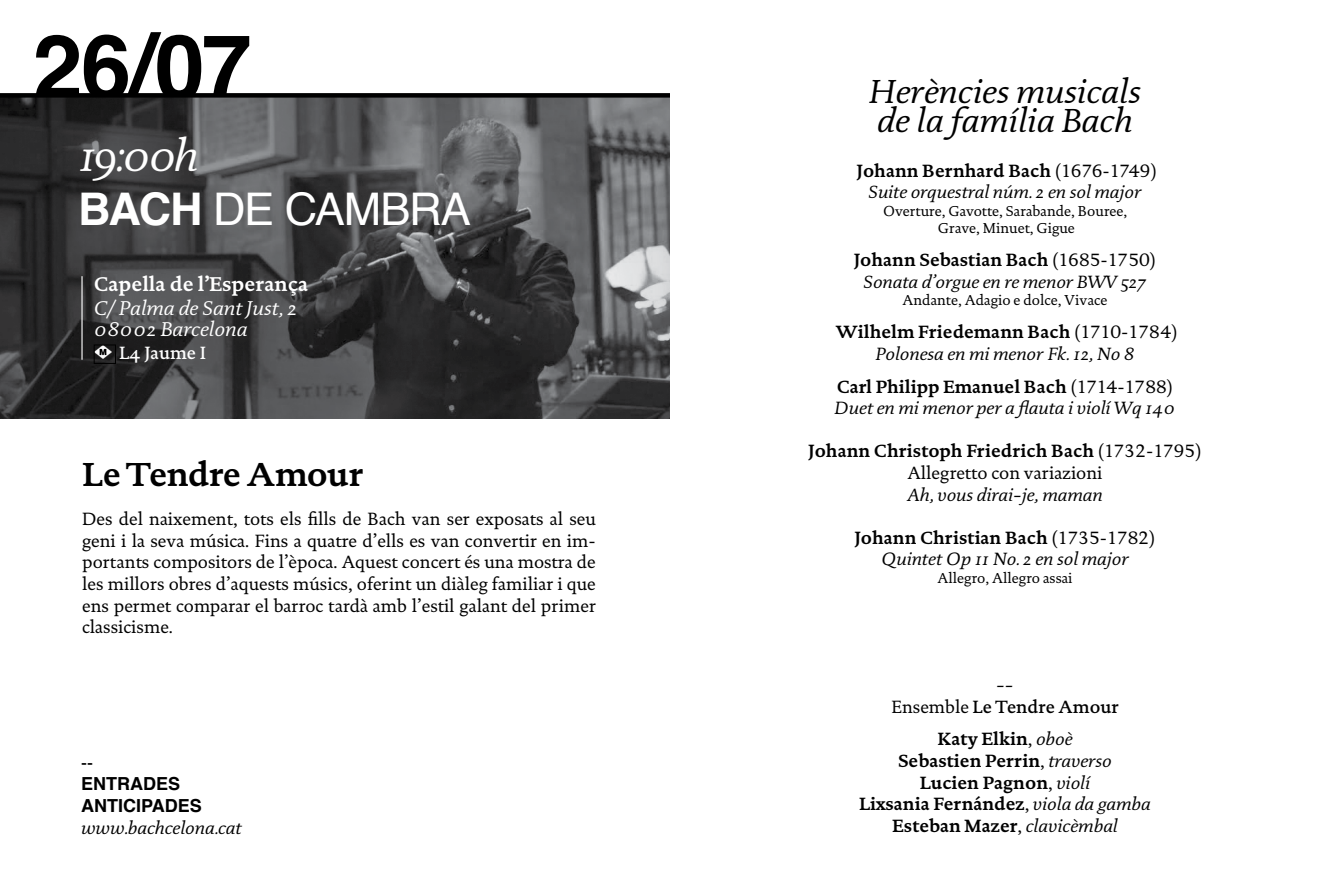
<style>
.page{position:relative;width:1340px;height:893px;background:#fff}
.page>*{position:absolute;margin:0;border:0;box-sizing:border-box;transform-origin:0 0}
.t1{font:700 90px "Helvetica";color:#000}
.t2{font:45px "Helvetica";letter-spacing:-.03em;color:#fff}
.t3{font:italic 45px "DTL Documenta SP Regular";color:#fff}
.t4{font:italic 33.75px/29.2px "DTL Documenta SP Regular";color:#000}
.t5{font:33.75px "DTL Documenta SP Bold";letter-spacing:-.015em;color:#000}
.t6{font:italic 20.25px/20.2px "DTL Documenta SP Regular";color:#fff}
.t7{font:20.25px "DTL Documenta SP Bold";color:#fff}
.t8{font:18px/21.6px "DTL Documenta SP Bold";color:#000;text-align:center}
.t9{font:18px/21.6px "DTL Documenta";color:#000;text-align:justify}
.t10{font:italic 18px "DTL Documenta SP Regular";color:#000}
.t11{font:18px "DTL Documenta SP Regular";color:#000}
.t12{font:700 18px "DTL Documenta SP Semi";color:#000}
.t13{font:700 18px/21.6px "Helvetica";color:#000}
.t14{font:700 18px "DTL Documenta SP Semi";color:#fff}
.t15{font:18px "Helvetica";color:#000}
.t16{font:14.62px/17.6px "DTL Documenta SP Regular";color:#000;text-align:center}
.s1{font-weight:700}
.s2{font-family:"DTL Documenta"}
.s3{font-family:"DTL Documenta SP Regular";font-weight:400}
.s4{font-family:"DTL Documenta SP Regular";font-style:italic}
</style>
<div class="page">
<img style="left:0;top:98px;width:670px;height:321px">
<hr style="left:81px;top:276px;width:2px;height:84px;background:#fff">
<img style="left:96px;top:347px;width:16px;height:12px">
<div style="left:94px;top:345px;width:21px;height:18px;border:1px solid #000"></div>
<div style="left:0;top:93px;width:670px;height:5px;background:#000"></div>
<h1 class="t1" style="left:33px;top:-5px;width:221px">26/07</h1>
<h2 class="t3" style="left:78px;top:128px;width:122px">19:00h</h2>
<h2 class="t2" style="left:78px;top:175px;width:394px"><span class="s1">BACH</span> DE CAMBRA</h2>
<p class="t7" style="left:94px;top:271px;width:216px">Capella de l’Esperança</p>
<p class="t6" style="left:94px;top:298px;width:205px">C/ Palma de Sant Just, 2<br>08002 Barcelona</p>
<p class="t14" style="left:119px;top:342px;width:88px">L4 Jaume I</p>
<h3 class="t5" style="left:82px;top:454px;width:282px">Le Tendre Amour</h3>
<p class="t9" style="left:82px;top:508px;width:515px">Des del naixement, tots els fills de Bach van ser exposats al seu geni i la seva música. Fins a quatre d’ells es van convertir en im&shy;portants compositors de l’època. Aquest concert és una mostra de les millors obres d’aquests músics, oferint un diàleg familiar i que ens permet comparar el barroc tardà amb l’estil galant del primer classicisme.</p>
<p class="t15" style="left:81px;top:748px;width:13px">--</p>
<p class="t13" style="left:81px;top:773px;width:122px">ENTRADES<br>ANTICIPADES</p>
<p class="t10" style="left:81px;top:816px;width:162px">www.bachcelona.cat</p>
<h3 class="t4" style="left:869px;top:77px;width:273px">Herències musicals de la família Bach</h3>
<p class="t8" style="left:856px;top:159px;width:302px">Johann Bernhard Bach <span class="s2">(1676-1749)</span></p>
<p class="t10" style="left:868px;top:181px;width:274px">Suite orquestral núm. 2 en sol major</p>
<p class="t16" style="left:882px;top:202px;width:246px">Overture, Gavotte, Sarabande, Bouree,<br>Grave, Minuet, Gigue</p>
<p class="t8" style="left:853px;top:249px;width:304px">Johann Sebastian Bach <span class="s2">(1685-1750)</span></p>
<p class="t10" style="left:863px;top:271px;width:284px">Sonata d’orgue en re menor BWV 527</p>
<p class="t16" style="left:902px;top:291px;width:206px">Andante, Adagio e dolce, Vivace</p>
<p class="t8" style="left:835px;top:321px;width:343px">Wilhelm Friedemann Bach <span class="s2">(1710-1784)</span></p>
<p class="t10" style="left:875px;top:343px;width:261px">Polonesa en mi menor Fk. 12, No 8</p>
<p class="t8" style="left:836px;top:375px;width:338px">Carl Philipp Emanuel Bach <span class="s2">(1714-1788)</span></p>
<p class="t10" style="left:834px;top:397px;width:343px">Duet en mi menor per a flauta i violí Wq 140</p>
<p class="t8" style="left:808px;top:440px;width:395px">Johann Christoph Friedrich Bach <span class="s2">(1732-1795)</span></p>
<p class="t11" style="left:907px;top:462px;width:197px">Allegretto con variazioni</p>
<p class="t10" style="left:907px;top:483px;width:197px">Ah, vous dirai-je, maman</p>
<p class="t8" style="left:854px;top:527px;width:302px">Johann Christian Bach <span class="s2">(1735-1782)</span></p>
<p class="t10" style="left:881px;top:548px;width:249px">Quintet Op 11 No. 2 en sol major</p>
<p class="t16" style="left:937px;top:569px;width:136px">Allegro, Allegro assai</p>
<p class="t10" style="left:996px;top:674px;width:19px">--</p>
<p class="t12" style="left:891px;top:696px;width:229px"><span class="s3">Ensemble</span> Le Tendre Amour</p>
<p class="t8" style="left:859px;top:728px;width:293px">Katy Elkin<span class="s2">,</span> <span class="s4">oboè<br></span>Sebastien Perrin<span class="s2">,</span> <span class="s4">traverso<br></span>Lucien Pagnon<span class="s2">,</span> <span class="s4">violí<br></span>Lixsania Fernández<span class="s2">,</span> <span class="s4">viola da gamba<br></span>Esteban Mazer<span class="s2">,</span> <span class="s4">clavicèmbal</span></p>
</div>
